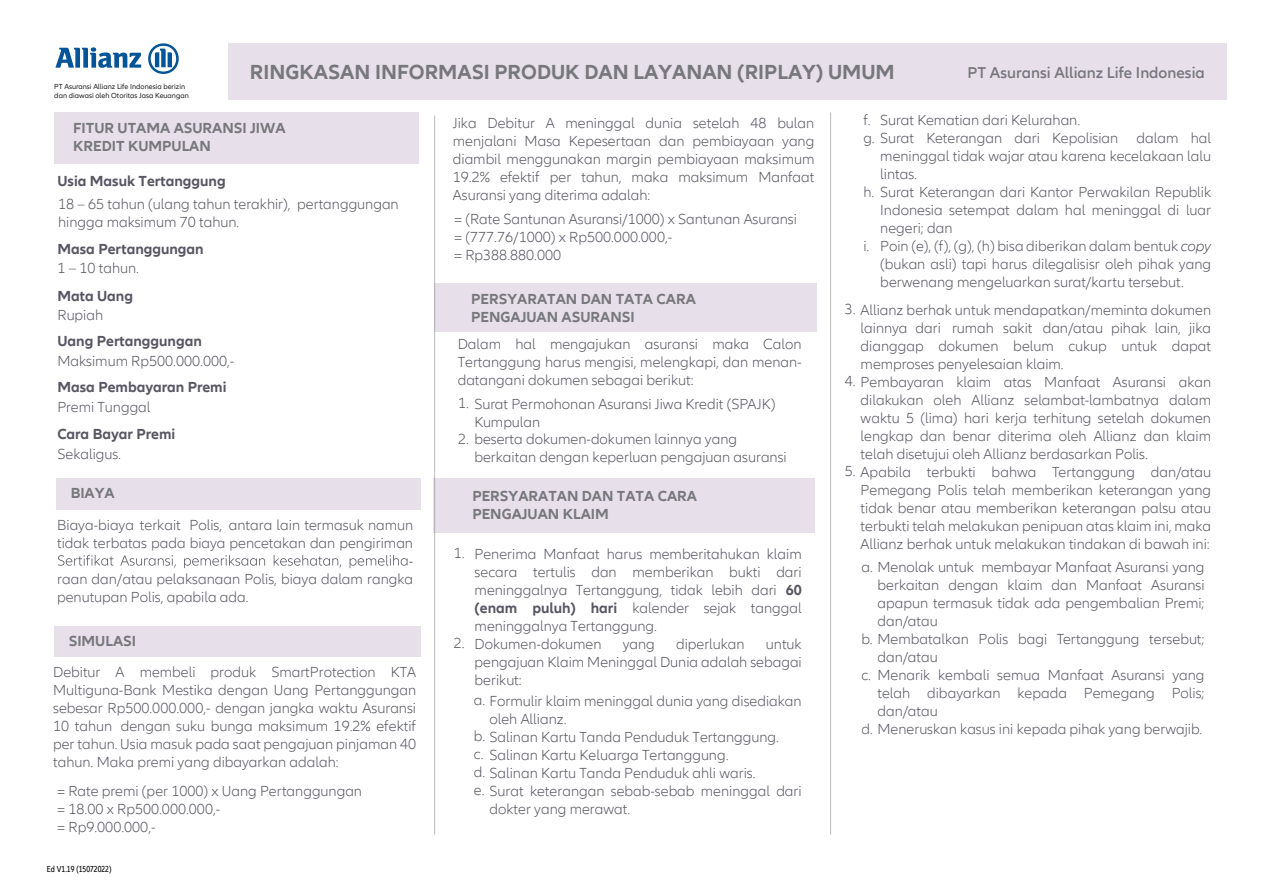
<style>
.page{position:relative;width:1263px;height:893px;background:#fff}
.page>*{position:absolute;margin:0;border:0;box-sizing:border-box;transform-origin:0 0}
.t1{font:700 21px "Allianz Neo";color:#77787b}
.t2{font:600 16.2px "Allianz Neo";color:#77787b}
.t3{font:300 15px/18px "Allianz Neo";color:#585662;text-align:justify}
.t4{font:700 15px/18px "Allianz Neo";color:#77787b}
.t5{font:700 15px "Allianz Neo";color:#585662}
.t6{font:condensed 9px "Allianz Neo";color:#000}
.t7{font:7.5px/9px "Allianz Neo";color:#231f20}
.s1{font-size:22.5px;color:#fff}
.s2{font-weight:700}
.s3{font-style:italic}
</style>
<div class="page">
<div style="left:54px;top:112px;width:365px;height:52px;background:#e7e0eb"></div>
<div style="left:55px;top:627px;width:366px;height:30px;background:#e7e0eb"></div>
<div style="left:435px;top:284px;width:382px;height:48px;background:#e7e0eb"></div>
<div style="left:57px;top:478px;width:364px;height:32px;background:#e7e0eb"></div>
<hr style="left:830px;top:112px;width:1px;height:723px;background:#77787b">
<div style="left:433px;top:478px;width:382px;height:55px;background:#e7e0eb"></div>
<svg style="left:58px;top:555px;width:349px;height:13px"></svg>
<hr style="left:434px;top:116px;width:1px;height:719px;background:#77787b">
<div style="left:228px;top:43px;width:998px;height:56px;background:#e7e0eb"></div>
<svg style="left:55px;top:47px;width:86px;height:21px"></svg>
<svg style="left:148px;top:43px;width:31px;height:31px"></svg>
<p class="t7" style="left:54px;top:82px;width:136px">PT Asuransi Allianz Life Indonesia berizin dan diawasi oleh Otoritas Jasa Keuangan</p>
<h1 class="t1" style="left:227px;top:60px;width:669px"><span class="s1">F</span> RINGKASAN INFORMASI PRODUK DAN LAYANAN (RIPLAY) UMUM</h1>
<p class="t2" style="left:967px;top:63px;width:239px">PT Asuransi Allianz Life Indonesia</p>
<p class="t4" style="left:73px;top:120px;width:214px">FITUR UTAMA ASURANSI JIWA<br>KREDIT KUMPULAN</p>
<p class="t5" style="left:57px;top:172px;width:170px">Usia Masuk Tertanggung</p>
<p class="t3" style="left:58px;top:195px;width:342px">18 – 65 tahun (ulang tahun terakhir), pertanggungan hingga maksimum 70 tahun.</p>
<p class="t5" style="left:57px;top:240px;width:148px">Masa Pertanggungan</p>
<p class="t3" style="left:57px;top:260px;width:83px">1 – 10 tahun.</p>
<p class="t5" style="left:57px;top:287px;width:77px">Mata Uang</p>
<p class="t3" style="left:57px;top:306px;width:47px">Rupiah</p>
<p class="t5" style="left:57px;top:332px;width:146px">Uang Pertanggungan</p>
<p class="t3" style="left:57px;top:352px;width:179px">Maksimum Rp500.000.000,-</p>
<p class="t5" style="left:57px;top:379px;width:171px">Masa Pembayaran Premi</p>
<p class="t3" style="left:57px;top:398px;width:95px">Premi Tunggal</p>
<p class="t5" style="left:57px;top:426px;width:119px">Cara Bayar Premi</p>
<p class="t3" style="left:57px;top:445px;width:65px">Sekaligus.</p>
<p class="t4" style="left:71px;top:484px;width:46px">BIAYA</p>
<p class="t3" style="left:57px;top:516px;width:358px">Biaya-biaya terkait Polis, antara lain termasuk namun</p>
<p class="t3" style="left:57px;top:534px;width:357px">tidak terbatas pada biaya pencetakan dan pengiriman</p>
<p class="t3" style="left:409px;top:552px;width:6px">-</p>
<p class="t3" style="left:57px;top:570px;width:357px">raan dan/atau pelaksanaan Polis, biaya dalam rangka</p>
<p class="t3" style="left:57px;top:588px;width:193px">penutupan Polis, apabila ada.</p>
<p class="t4" style="left:69px;top:633px;width:69px">SIMULASI</p>
<p class="t3" style="left:53px;top:663px;width:365px">Debitur A membeli produk SmartProtection KTA Multiguna-Bank Mestika dengan Uang Pertanggungan sebesar Rp500.000.000,- dengan jangka waktu Asuransi 10 tahun dengan suku bunga maksimum 19.2% efektif per tahun. Usia masuk pada saat pengajuan pinjaman 40 tahun. Maka premi yang dibayarkan adalah:</p>
<p class="t3" style="left:57px;top:782px;width:306px;text-align:left">= Rate premi (per 1000) x Uang Pertanggungan = 18.00 x Rp500.000.000,-<br>= Rp9.000.000,-</p>
<p class="t6" style="left:47px;top:863px;width:66px">Ed V1.19 (15072022)</p>
<p class="t3" style="left:453px;top:114px;width:363px">Jika Debitur A meninggal dunia setelah 48 bulan menjalani Masa Kepesertaan dan pembiayaan yang diambil menggunakan margin pembiayaan maksimum 19.2% efektif per tahun, maka maksimum Manfaat Asuransi yang diterima adalah:</p>
<p class="t3" style="left:454px;top:210px;width:344px;text-align:left">= (Rate Santunan Asuransi/1000) x Santunan Asuransi = (777.76/1000) x Rp500.000.000,-<br>= Rp388.880.000</p>
<p class="t4" style="left:471px;top:290px;width:226px">PERSYARATAN DAN TATA CARA<br>PENGAJUAN ASURANSI</p>
<p class="t3" style="left:458px;top:336px;width:345px">Dalam hal mengajukan asuransi maka Calon Tertanggung harus mengisi, melengkapi, dan menan&shy;datangani dokumen sebagai berikut:</p>
<p class="t3" style="left:474px;top:395px;width:303px;text-indent:-16px">1. Surat Permohonan Asuransi Jiwa Kredit (SPAJK)<br>Kumpulan</p>
<p class="t3" style="left:458px;top:431px;width:280px">2. beserta dokumen-dokumen lainnya yang</p>
<p class="t3" style="left:474px;top:449px;width:314px">berkaitan dengan keperluan pengajuan asuransi</p>
<p class="t4" style="left:472px;top:487px;width:226px">PERSYARATAN DAN TATA CARA<br>PENGAJUAN KLAIM</p>
<p class="t3" style="left:454px;top:544px;width:12px">1.</p>
<p class="t3" style="left:454px;top:634px;width:12px">2.</p>
<p class="t3" style="left:475px;top:545px;width:329px;text-align:left">Penerima Manfaat harus memberitahukan klaim secara tertulis dan memberikan bukti dari meninggalnya Tertanggung, tidak lebih dari <span class="s2">60 (enam puluh) hari</span> kalender sejak tanggal meninggalnya Tertanggung.<br>Dokumen-dokumen</p>
<p class="t3" style="left:475px;top:635px;width:329px;text-indent:291px">untuk pengajuan Klaim Meninggal Dunia adalah sebagai berikut:</p>
<p class="t3" style="left:623px;top:635px;width:34px">yang</p>
<p class="t3" style="left:676px;top:635px;width:70px">diperlukan</p>
<p class="t3" style="left:474px;top:692px;width:329px">a. Formulir klaim meninggal dunia yang disediakan</p>
<p class="t3" style="left:474px;top:728px;width:329px;text-align:left">b. Salinan Kartu Tanda Penduduk Tertanggung.<br>c. Salinan Kartu Keluarga Tertanggung.<br>d. Salinan Kartu Tanda Penduduk ahli waris.<br>e. Surat keterangan sebab-sebab meninggal dari</p>
<p class="t3" style="left:489px;top:710px;width:79px">oleh Allianz.</p>
<p class="t3" style="left:489px;top:800px;width:142px">dokter yang merawat.</p>
<p class="t3" style="left:863px;top:112px;width:9px">f.</p>
<p class="t3" style="left:880px;top:112px;width:201px">Surat Kematian dari Kelurahan.</p>
<p class="t3" style="left:863px;top:130px;width:349px">g. Surat Keterangan dari Kepolisian dalam hal</p>
<p class="t3" style="left:880px;top:148px;width:332px">meninggal tidak wajar atau karena kecelakaan lalu</p>
<p class="t3" style="left:880px;top:166px;width:38px">lintas.</p>
<p class="t3" style="left:863px;top:184px;width:349px">h. Surat Keterangan dari Kantor Perwakilan Republik</p>
<p class="t3" style="left:880px;top:202px;width:332px">Indonesia setempat dalam hal meninggal di luar</p>
<p class="t3" style="left:880px;top:220px;width:74px">negeri; dan</p>
<p class="t3" style="left:880px;top:238px;width:332px">Poin (e), (f), (g), (h) bisa diberikan dalam bentuk <span class="s3">copy</span></p>
<p class="t3" style="left:880px;top:256px;width:332px">(bukan asli) tapi harus dilegalisisr oleh pihak yang</p>
<p class="t3" style="left:880px;top:274px;width:305px">berwenang mengeluarkan surat/kartu tersebut.</p>
<p class="t3" style="left:863px;top:237px;width:8px">i.</p>
<p class="t3" style="left:861px;top:301px;width:352px;text-indent:-16px">3. Allianz berhak untuk mendapatkan/meminta dokumen lainnya dari rumah sakit dan/atau pihak lain, jika dianggap dokumen belum cukup untuk dapat memproses penyelesaian klaim.</p>
<p class="t3" style="left:861px;top:373px;width:352px;text-indent:-16px">4. Pembayaran klaim atas Manfaat Asuransi akan dilakukan oleh Allianz selambat-lambatnya dalam waktu 5 (lima) hari kerja terhitung setelah dokumen lengkap dan benar diterima oleh Allianz dan klaim telah disetujui oleh Allianz berdasarkan Polis.</p>
<p class="t3" style="left:861px;top:463px;width:352px;text-indent:-16px">5. Apabila terbukti bahwa Tertanggung dan/atau Pemegang Polis telah memberikan keterangan yang tidak benar atau memberikan keterangan palsu atau terbukti telah melakukan penipuan atas klaim ini, maka Allianz berhak untuk melakukan tindakan di bawah ini:</p>
<p class="t3" style="left:861px;top:558px;width:345px">a. Menolak untuk membayar Manfaat Asuransi yang</p>
<p class="t3" style="left:877px;top:576px;width:329px">berkaitan dengan klaim dan Manfaat Asuransi</p>
<p class="t3" style="left:877px;top:594px;width:329px">apapun termasuk tidak ada pengembalian Premi;</p>
<p class="t3" style="left:877px;top:612px;width:62px">dan/atau</p>
<p class="t3" style="left:861px;top:630px;width:345px">b. Membatalkan Polis bagi Tertanggung tersebut;</p>
<p class="t3" style="left:877px;top:648px;width:62px">dan/atau</p>
<p class="t3" style="left:861px;top:666px;width:345px">c. Menarik kembali semua Manfaat Asuransi yang</p>
<p class="t3" style="left:877px;top:684px;width:329px">telah dibayarkan kepada Pemegang Polis;</p>
<p class="t3" style="left:877px;top:702px;width:62px">dan/atau</p>
<p class="t3" style="left:861px;top:720px;width:342px">d. Meneruskan kasus ini kepada pihak yang berwajib.</p>
</div>
